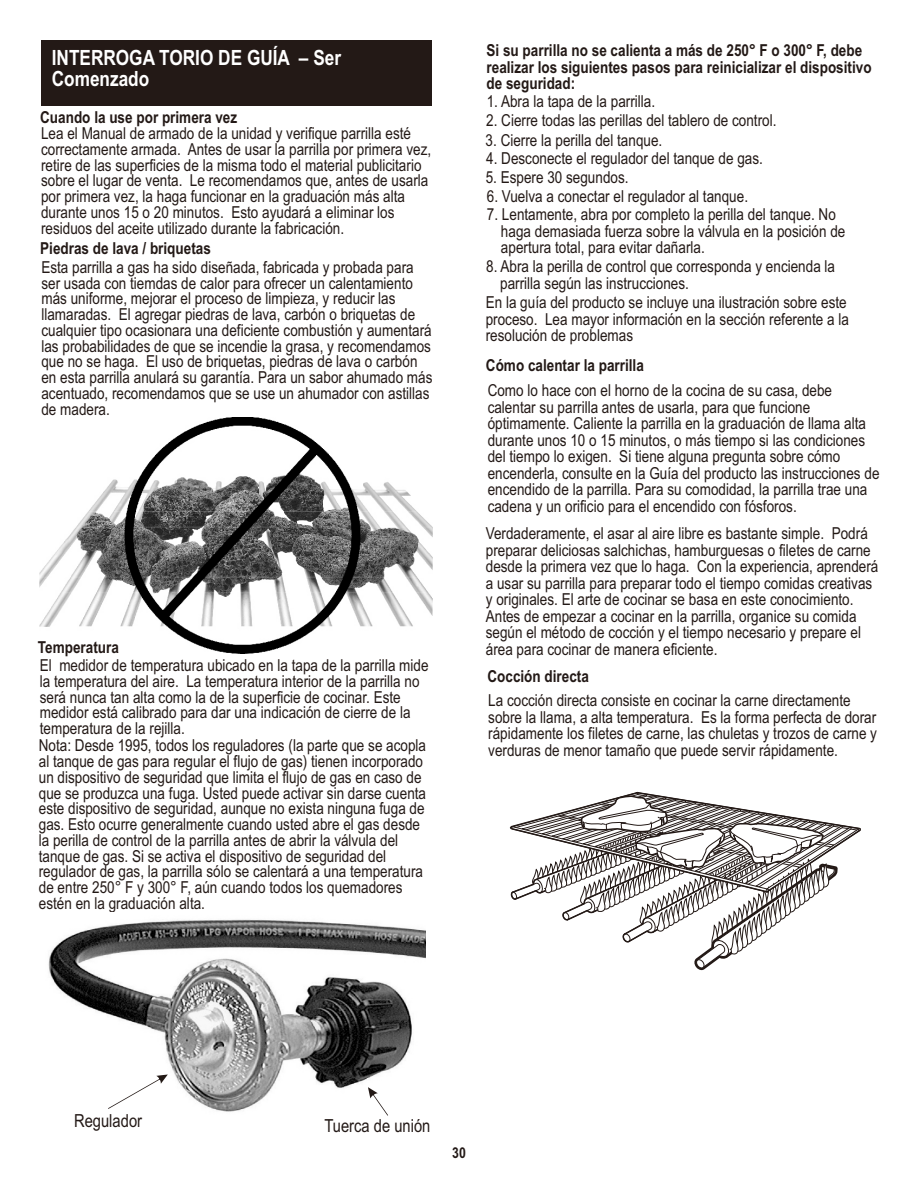
<style>
.page{position:relative;width:918px;height:1188px;background:#fff}
.page>*{position:absolute;margin:0;border:0;box-sizing:border-box;transform-origin:0 0}
.t1{font:700 21px/21px "Arial Narrow";color:#fff}
.t2{font:18px "Arial Narrow";color:#231916}
.t3{font:16.5px/15.8px "Arial Narrow";color:#231916}
.t4{font:700 16.5px/16.5px "Arial Narrow";color:#231916}
.t5{font:700 15px "Arial Narrow";color:#231916}
</style>
<div class="page">
<img style="left:39px;top:418px;width:394px;height:235px">
<div style="left:41px;top:40px;width:391px;height:65px;background:#231916"></div>
<img style="left:48px;top:919px;width:378px;height:193px">
<svg style="left:108px;top:1075px;width:60px;height:34px"></svg>
<svg style="left:368px;top:1087px;width:20px;height:29px"></svg>
<svg style="left:509px;top:791px;width:352px;height:179px"></svg>
<p class="t1" style="left:52px;top:49px;width:291px">INTERROGA TORIO DE GUÍA – Ser<br>Comenzado</p>
<p class="t4" style="left:40px;top:111px;width:199px">Cuando la use por primera vez</p>
<p class="t3" style="left:41px;top:127px;width:392px">Lea el Manual de armado de la unidad y verifique parrilla esté correctamente armada. Antes de usar la parrilla por primera vez, retire de las superficies de la misma todo el material publicitario sobre el lugar de venta. Le recomendamos que, antes de usarla por primera vez, la haga funcionar en la graduación más alta durante unos 15 o 20 minutos. Esto ayudará a eliminar los residuos del aceite utilizado durante la fabricación.</p>
<p class="t4" style="left:40px;top:241px;width:172px">Piedras de lava / briquetas</p>
<p class="t3" style="left:41px;top:261px;width:393px">Esta parrilla a gas ha sido diseñada, fabricada y probada para ser usada con tiemdas de calor para ofrecer un calentamiento más uniforme, mejorar el proceso de limpieza, y reducir las llamaradas. El agregar piedras de lava, carbón o briquetas de cualquier tipo ocasionara una deficiente combustión y aumentará las probabilidades de que se incendie la grasa, y recomendamos que no se haga. El uso de briquetas, piedras de lava o carbón en esta parrilla anulará su garantía. Para un sabor ahumado más acentuado, recomendamos que se use un ahumador con astillas de madera.</p>
<p class="t4" style="left:38px;top:641px;width:82px">Temperatura</p>
<p class="t3" style="left:40px;top:659px;width:390px">El medidor de temperatura ubicado en la tapa de la parrilla mide la temperatura del aire. La temperatura interior de la parrilla no será nunca tan alta como la de la superficie de cocinar. Este medidor está calibrado para dar una indicación de cierre de la temperatura de la rejilla.</p>
<p class="t3" style="left:39px;top:739px;width:389px">Nota: Desde 1995, todos los reguladores (la parte que se acopla al tanque de gas para regular el flujo de gas) tienen incorporado un dispositivo de seguridad que limita el flujo de gas en caso de que se produzca una fuga. Usted puede activar sin darse cuenta este dispositivo de seguridad, aunque no exista ninguna fuga de gas. Esto ocurre generalmente cuando usted abre el gas desde la perilla de control de la parrilla antes de abrir la válvula del tanque de gas. Si se activa el dispositivo de seguridad del regulador de gas, la parrilla sólo se calentará a una temperatura de entre 250° F y 300° F, aún cuando todos los quemadores estén en la graduación alta.</p>
<p class="t4" style="left:487px;top:44px;width:387px">Si su parrilla no se calienta a más de 250° F o 300° F, debe realizar los siguientes pasos para reinicializar el dispositivo de seguridad:</p>
<p class="t3" style="left:487px;top:95px;width:170px">1. Abra la tapa de la parrilla.</p>
<p class="t3" style="left:486px;top:114px;width:292px">2. Cierre todas las perillas del tablero de control.</p>
<p class="t3" style="left:486px;top:134px;width:178px">3. Cierre la perilla del tanque.</p>
<p class="t3" style="left:486px;top:152px;width:278px">4. Desconecte el regulador del tanque de gas.</p>
<p class="t3" style="left:486px;top:171px;width:144px">5. Espere 30 segundos.</p>
<p class="t3" style="left:487px;top:190px;width:263px">6. Vuelva a conectar el regulador al tanque.</p>
<p class="t3" style="left:501px;top:208px;width:346px;line-height:16.5px;text-indent:-14px">7. Lentamente, abra por completo la perilla del tanque. No haga demasiada fuerza sobre la válvula en la posición de apertura total, para evitar dañarla.</p>
<p class="t3" style="left:500px;top:260px;width:336px;line-height:16.5px;text-indent:-14px">8. Abra la perilla de control que corresponda y encienda la parrilla según las instrucciones.</p>
<p class="t3" style="left:486px;top:296px;width:365px;line-height:16.5px">En la guía del producto se incluye una ilustración sobre este proceso. Lea mayor información en la sección referente a la resolución de problemas</p>
<p class="t4" style="left:486px;top:358px;width:159px">Cómo calentar la parrilla</p>
<p class="t3" style="left:488px;top:384px;width:393px;line-height:16.5px">Como lo hace con el horno de la cocina de su casa, debe calentar su parrilla antes de usarla, para que funcione óptimamente. Caliente la parrilla en la graduación de llama alta durante unos 10 o 15 minutos, o más tiempo si las condiciones del tiempo lo exigen. Si tiene alguna pregunta sobre cómo encenderla, consulte en la Guía del producto las instrucciones de encendido de la parrilla. Para su comodidad, la parrilla trae una cadena y un orificio para el encendido con fósforos.</p>
<p class="t3" style="left:486px;top:527px;width:394px;line-height:16.5px">Verdaderamente, el asar al aire libre es bastante simple. Podrá preparar deliciosas salchichas, hamburguesas o filetes de carne desde la primera vez que lo haga. Con la experiencia, aprenderá a usar su parrilla para preparar todo el tiempo comidas creativas y originales. El arte de cocinar se basa en este conocimiento.<br>Antes de empezar a cocinar en la parrilla, organice su comida según el método de cocción y el tiempo necesario y prepare el área para cocinar de manera eficiente.</p>
<p class="t4" style="left:487px;top:669px;width:103px">Cocción directa</p>
<p class="t3" style="left:488px;top:694px;width:390px;line-height:16.5px">La cocción directa consiste en cocinar la carne directamente sobre la llama, a alta temperatura. Es la forma perfecta de dorar rápidamente los filetes de carne, las chuletas y trozos de carne y verduras de menor tamaño que puede servir rápidamente.</p>
<p class="t2" style="left:74px;top:1114px;width:70px">Regulador</p>
<p class="t2" style="left:324px;top:1119px;width:108px">Tuerca de unión</p>
<p class="t5" style="left:452px;top:1147px;width:15px">30</p>
</div>
